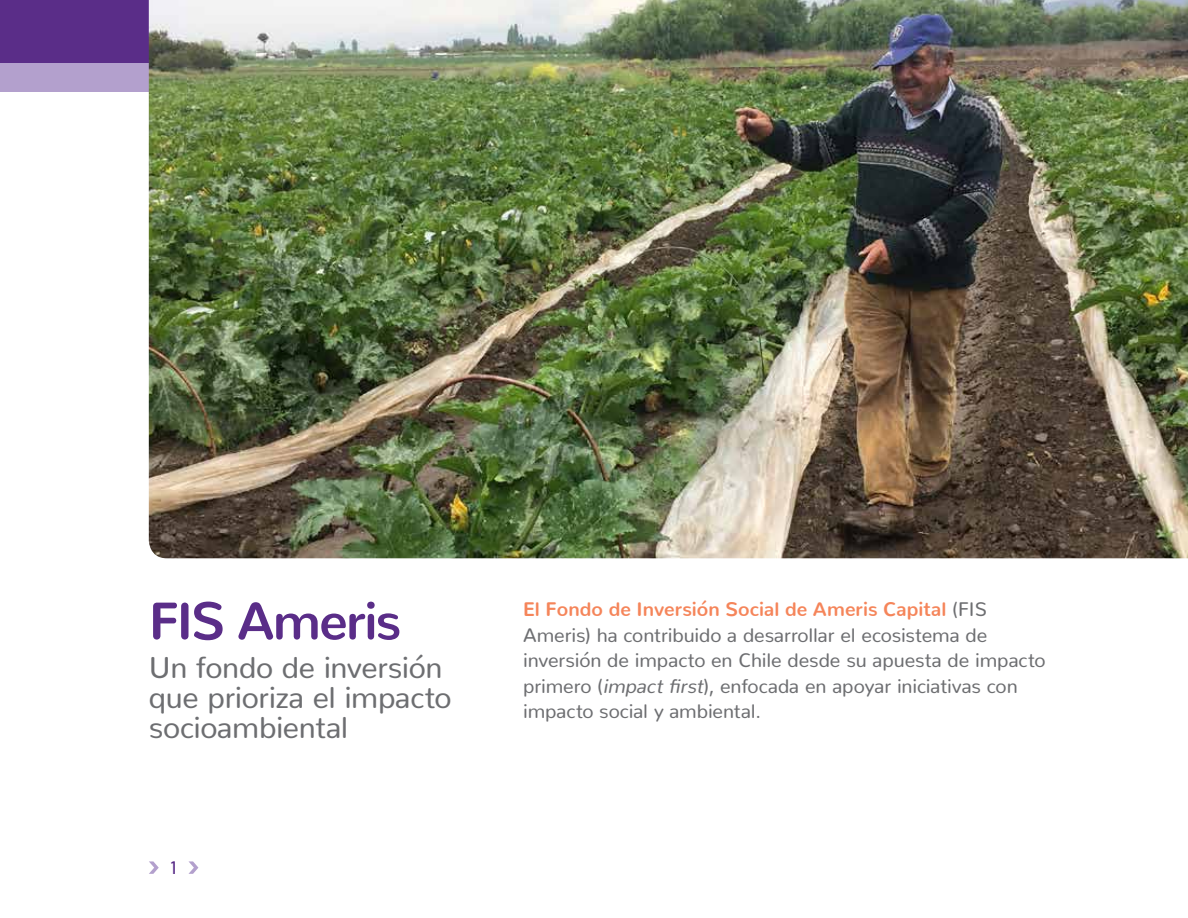
<style>
.page{position:relative;width:1188px;height:918px;background:#fff}
.page>*{position:absolute;margin:0;border:0;box-sizing:border-box;transform-origin:0 0}
.t1{font:700 52.5px "Nunito";letter-spacing:-.035em;color:#5a2d88}
.t2{font:30px/30px "Nunito";letter-spacing:-.01em;color:#6d6e71}
.t3{font:19.5px/25.5px "Nunito";letter-spacing:-.005em;color:#6d6e71}
.t4{font:500 semi-condensed 18px "Barlow";color:#5a2d88}
.s1{font-weight:700;color:#f5855a}
.s2{font-style:italic}
</style>
<div class="page">
<svg style="left:189px;top:861px;width:9px;height:13px"></svg>
<svg style="left:149px;top:861px;width:10px;height:13px"></svg>
<div style="left:0;top:0;width:176px;height:64px;background:#5a2d88"></div>
<div style="left:0;top:64px;width:176px;height:28px;background:#b3a0cd"></div>
<img style="left:149px;top:0;width:1039px;height:558px">
<h1 class="t1" style="left:149px;top:574px;width:254px">FIS Ameris</h1>
<h2 class="t2" style="left:149px;top:649px;width:304px">Un fondo de inversión que prioriza el impacto socioambiental</h2>
<p class="t4" style="left:171px;top:856px;width:7px">1</p>
<p class="t3" style="left:523px;top:595px;width:524px"><span class="s1">El Fondo de Inversión Social de Ameris Capital</span> (FIS Ameris) ha contribuido a desarrollar el ecosistema de inversión de impacto en Chile desde su apuesta de impacto primero (<span class="s2">impactfirst</span>), enfocada en apoyar iniciativas con impacto social y ambiental.</p>
</div>
